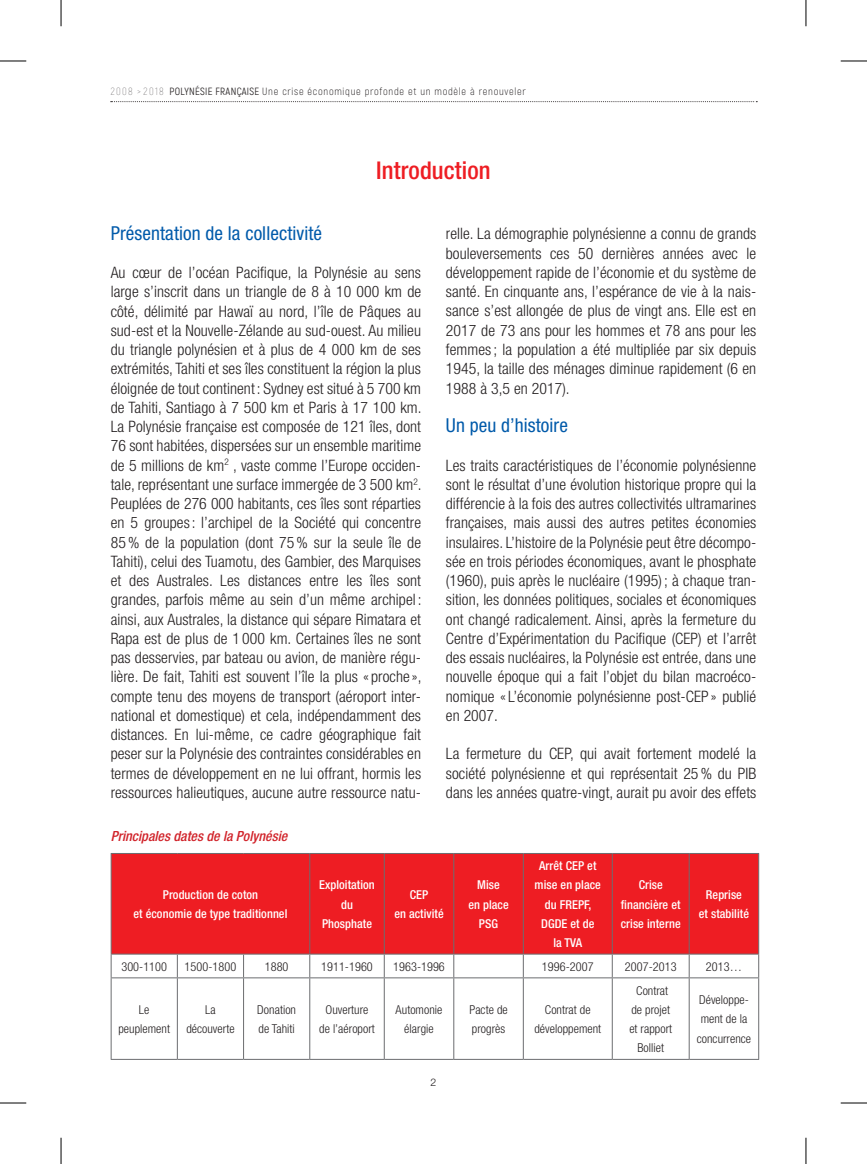
<style>
.page{position:relative;width:867px;height:1164px;background:#fff}
.page>*{position:absolute;margin:0;border:0;box-sizing:border-box;transform-origin:0 0}
.t1{font:500 condensed 24.5px "Helvetica Neue";letter-spacing:.005em;color:#ee1d23}
.t2{font:condensed 19.25px "Helvetica Neue";letter-spacing:.005em;color:#015aaa}
.t3{font:300 condensed 15.75px/19.2px "Helvetica Neue";letter-spacing:.005em;color:#231f20;text-align:justify}
.t4{font:italic 500 condensed 14px "Helvetica Neue";color:#d1232a}
.t5{font:300 condensed 12.25px/19.2px "Helvetica Neue";letter-spacing:.005em;color:#231f20;text-align:center}
.t6{font:500 condensed 12.25px/19.2px "Helvetica Neue";letter-spacing:.005em;color:#fff;text-align:center}
.t7{font:300 10.5px "Akrobat";letter-spacing:.065em;color:#231f20}
.t8{font:300 10.5px "Helvetica Neue";color:#231f20}
.s1{font-weight:100}
.s2{font-weight:400}
</style>
<div class="page">
<svg style="left:111px;top:101px;width:645px;height:1px"></svg>
<div style="left:112px;top:854px;width:645px;height:99px;background:#ee1d23"></div>
<hr style="left:111px;top:853px;width:66px;height:1px;background:#6c6d70">
<hr style="left:111px;top:854px;width:1px;height:99px;background:#6c6d70">
<hr style="left:177px;top:853px;width:66px;height:1px;background:#6c6d70">
<hr style="left:243px;top:853px;width:66px;height:1px;background:#6c6d70">
<hr style="left:309px;top:853px;width:75px;height:1px;background:#6c6d70">
<hr style="left:309px;top:854px;width:1px;height:99px;background:#6c6d70">
<hr style="left:384px;top:853px;width:69px;height:1px;background:#6c6d70">
<hr style="left:383px;top:854px;width:1px;height:99px;background:#6c6d70">
<hr style="left:453px;top:853px;width:70px;height:1px;background:#6c6d70">
<hr style="left:453px;top:854px;width:1px;height:99px;background:#6c6d70">
<hr style="left:523px;top:853px;width:89px;height:1px;background:#6c6d70">
<hr style="left:522px;top:854px;width:1px;height:99px;background:#6c6d70">
<hr style="left:612px;top:853px;width:76px;height:1px;background:#6c6d70">
<hr style="left:611px;top:854px;width:1px;height:99px;background:#6c6d70">
<hr style="left:688px;top:853px;width:70px;height:1px;background:#6c6d70">
<hr style="left:688px;top:854px;width:1px;height:99px;background:#6c6d70">
<hr style="left:757px;top:854px;width:1px;height:99px;background:#6c6d70">
<hr style="left:111px;top:953px;width:66px;height:1px;background:#6c6d70">
<svg style="left:111px;top:954px;width:1px;height:23px"></svg>
<hr style="left:177px;top:953px;width:66px;height:1px;background:#6c6d70">
<svg style="left:177px;top:954px;width:1px;height:23px"></svg>
<hr style="left:243px;top:953px;width:66px;height:1px;background:#6c6d70">
<svg style="left:243px;top:954px;width:1px;height:23px"></svg>
<hr style="left:309px;top:953px;width:75px;height:1px;background:#6c6d70">
<svg style="left:309px;top:954px;width:1px;height:23px"></svg>
<hr style="left:384px;top:953px;width:69px;height:1px;background:#6c6d70">
<svg style="left:383px;top:954px;width:1px;height:23px"></svg>
<hr style="left:453px;top:953px;width:70px;height:1px;background:#6c6d70">
<svg style="left:453px;top:954px;width:1px;height:23px"></svg>
<hr style="left:523px;top:953px;width:89px;height:1px;background:#6c6d70">
<svg style="left:522px;top:954px;width:1px;height:23px"></svg>
<hr style="left:612px;top:953px;width:76px;height:1px;background:#6c6d70">
<svg style="left:611px;top:954px;width:1px;height:23px"></svg>
<hr style="left:688px;top:953px;width:70px;height:1px;background:#6c6d70">
<svg style="left:688px;top:954px;width:1px;height:23px"></svg>
<hr style="left:111px;top:977px;width:66px;height:1px;background:#6c6d70">
<hr style="left:111px;top:978px;width:1px;height:81px;background:#6c6d70">
<hr style="left:177px;top:977px;width:66px;height:1px;background:#6c6d70">
<hr style="left:177px;top:978px;width:1px;height:81px;background:#6c6d70">
<hr style="left:243px;top:977px;width:66px;height:1px;background:#6c6d70">
<hr style="left:243px;top:978px;width:1px;height:81px;background:#6c6d70">
<hr style="left:309px;top:977px;width:75px;height:1px;background:#6c6d70">
<hr style="left:309px;top:978px;width:1px;height:81px;background:#6c6d70">
<hr style="left:384px;top:977px;width:69px;height:1px;background:#6c6d70">
<hr style="left:383px;top:978px;width:1px;height:81px;background:#6c6d70">
<hr style="left:453px;top:977px;width:70px;height:1px;background:#6c6d70">
<hr style="left:453px;top:978px;width:1px;height:81px;background:#6c6d70">
<hr style="left:523px;top:977px;width:89px;height:1px;background:#6c6d70">
<hr style="left:522px;top:978px;width:1px;height:81px;background:#6c6d70">
<hr style="left:612px;top:977px;width:76px;height:1px;background:#6c6d70">
<hr style="left:611px;top:978px;width:1px;height:81px;background:#6c6d70">
<hr style="left:688px;top:977px;width:70px;height:1px;background:#6c6d70">
<hr style="left:688px;top:978px;width:1px;height:81px;background:#6c6d70">
<hr style="left:757px;top:978px;width:1px;height:81px;background:#6c6d70">
<hr style="left:111px;top:1059px;width:66px;height:1px;background:#6c6d70">
<hr style="left:177px;top:1059px;width:66px;height:1px;background:#6c6d70">
<hr style="left:243px;top:1059px;width:66px;height:1px;background:#6c6d70">
<hr style="left:309px;top:1059px;width:75px;height:1px;background:#6c6d70">
<hr style="left:384px;top:1059px;width:69px;height:1px;background:#6c6d70">
<hr style="left:453px;top:1059px;width:70px;height:1px;background:#6c6d70">
<hr style="left:523px;top:1059px;width:89px;height:1px;background:#6c6d70">
<hr style="left:612px;top:1059px;width:76px;height:1px;background:#6c6d70">
<hr style="left:688px;top:1059px;width:70px;height:1px;background:#6c6d70">
<svg style="left:0;top:61px;width:26px;height:1px"></svg>
<svg style="left:840px;top:61px;width:26px;height:1px"></svg>
<svg style="left:0;top:1102px;width:26px;height:1px"></svg>
<svg style="left:840px;top:1102px;width:26px;height:1px"></svg>
<svg style="left:61px;top:0;width:1px;height:26px"></svg>
<svg style="left:61px;top:1137px;width:1px;height:27px"></svg>
<svg style="left:805px;top:0;width:1px;height:26px"></svg>
<svg style="left:805px;top:1137px;width:1px;height:27px"></svg>
<p class="t7" style="left:111px;top:85px;width:416px"><span class="s1">2008 &gt; 2018</span> <span class="s2">POLYNÉSIE FRANÇAISE</span> Une crise économique profonde et un modèle à renouveler</p>
<h1 class="t1" style="left:376px;top:156px;width:116px">Introduction</h1>
<p class="t2" style="left:111px;top:222px;width:213px">Présentation de la collectivité</p>
<p class="t3" style="left:111px;top:263px;width:312px">Au cœur de l’océan Pacifique, la Polynésie au sens large s’inscrit dans un triangle de 8 à 10 000 km de côté, délimité par Hawaï au nord, l’île de Pâques au sud-est et la Nouvelle-Zélande au sud-ouest. Au milieu du triangle polynésien et à plus de 4 000 km de ses extrémités, Tahiti et ses îles constituent la région la plus éloignée de tout continent : Sydney est situé à 5 700 km de Tahiti, Santiago à 7 500 km et Paris à 17 100 km.<br>La Polynésie française est composée de 121 îles, dont 76 sont habitées, dispersées sur un ensemble maritime de 5 millions de km<sup>2</sup> , vaste comme l’Europe occiden&shy;tale, représentant une surface immergée de 3 500 km<sup>2</sup>.<br>Peuplées de 276 000 habitants, ces îles sont réparties en 5 groupes: l’archipel de la Société qui concentre 85% de la population (dont 75% sur la seule île de Tahiti), celui des Tuamotu, des Gambier, des Marquises et des Australes. Les distances entre les îles sont grandes, parfois même au sein d’un même archipel : ainsi, aux Australes, la distance qui sépare Rimatara et Rapa est de plus de 1 000 km. Certaines îles ne sont pas desservies, par bateau ou avion, de manière régu&shy;lière. De fait, Tahiti est souvent l’île la plus « proche », compte tenu des moyens de transport (aéroport inter&shy;national et domestique) et cela, indépendamment des distances. En lui-même, ce cadre géographique fait peser sur la Polynésie des contraintes considérables en termes de développement en ne lui offrant, hormis les ressources halieutiques, aucune autre ressource natu-</p>
<p class="t4" style="left:111px;top:828px;width:178px">Principales dates de la Polynésie</p>
<p class="t3" style="left:445px;top:224px;width:312px">relle. La démographie polynésienne a connu de grands bouleversements ces 50 dernières années avec le développement rapide de l’économie et du système de santé. En cinquante ans, l’espérance de vie à la nais&shy;sance s’est allongée de plus de vingt ans. Elle est en 2017 de 73 ans pour les hommes et 78 ans pour les femmes; la population a été multipliée par six depuis 1945, la taille des ménages diminue rapidement (6 en 1988 à 3,5 en 2017).</p>
<p class="t2" style="left:445px;top:414px;width:123px">Un peu d’histoire</p>
<p class="t3" style="left:445px;top:455px;width:312px">Les traits caractéristiques de l’économie polynésienne sont le résultat d’une évolution historique propre qui la différencie à la fois des autres collectivités ultramarines françaises, mais aussi des autres petites économies insulaires. L’histoire de la Polynésie peut être décompo&shy;sée en trois périodes économiques, avant le phosphate (1960), puis après le nucléaire (1995) ; à chaque tran&shy;sition, les données politiques, sociales et économiques ont changé radicalement. Ainsi, après la fermeture du Centre d’Expérimentation du Pacifique (CEP) et l’arrêt des essais nucléaires, la Polynésie est entrée, dans une nouvelle époque qui a fait l’objet du bilan macroéco&shy;nomique « L’économie polynésienne post-CEP » publié en 2007.</p>
<p class="t3" style="left:445px;top:744px;width:312px">La fermeture du CEP, qui avait fortement modelé la société polynésienne et qui représentait 25% du PIB dans les années quatre-vingt, aurait pu avoir des effets</p>
<p class="t6" style="left:133px;top:885px;width:155px">Production de coton<br>et économie de type traditionnel</p>
<p class="t6" style="left:319px;top:875px;width:57px">Exploitation du<br>Phosphate</p>
<p class="t6" style="left:394px;top:885px;width:51px">CEP<br>en activité</p>
<p class="t6" style="left:468px;top:875px;width:42px">Mise<br>en place<br>PSG</p>
<p class="t6" style="left:534px;top:856px;width:68px">Arrêt CEP et mise en place du FREPF,<br>DGDE et de<br>la TVA</p>
<p class="t6" style="left:620px;top:875px;width:61px">Crise financière et crise interne</p>
<p class="t6" style="left:698px;top:885px;width:52px">Reprise<br>et stabilité</p>
<p class="t5" style="left:121px;top:956px;width:47px">300-1100</p>
<p class="t5" style="left:184px;top:956px;width:53px">1500-1800</p>
<p class="t5" style="left:265px;top:956px;width:25px">1880</p>
<p class="t5" style="left:321px;top:956px;width:53px">1911-1960</p>
<p class="t5" style="left:393px;top:956px;width:53px">1963-1996</p>
<p class="t5" style="left:541px;top:956px;width:53px">1996-2007</p>
<p class="t5" style="left:624px;top:956px;width:53px">2007-2013</p>
<p class="t5" style="left:705px;top:956px;width:38px">2013…</p>
<p class="t5" style="left:118px;top:999px;width:53px">Le peuplement</p>
<p class="t5" style="left:186px;top:999px;width:50px">La découverte</p>
<p class="t5" style="left:257px;top:999px;width:40px;text-align:left">Donation de Tahiti</p>
<p class="t5" style="left:319px;top:999px;width:57px">Ouverture de l’aéroport</p>
<p class="t5" style="left:395px;top:999px;width:48px">Automonie élargie</p>
<p class="t5" style="left:469px;top:999px;width:40px;text-align:left">Pacte de progrès</p>
<p class="t5" style="left:534px;top:999px;width:68px">Contrat de développement</p>
<p class="t5" style="left:629px;top:980px;width:44px">Contrat de projet et rapport<br>Bolliet</p>
<p class="t5" style="left:696px;top:990px;width:56px">Développe&shy;ment de la concurrence</p>
<p class="t8" style="left:430px;top:1076px;width:7px">2</p>
</div>
